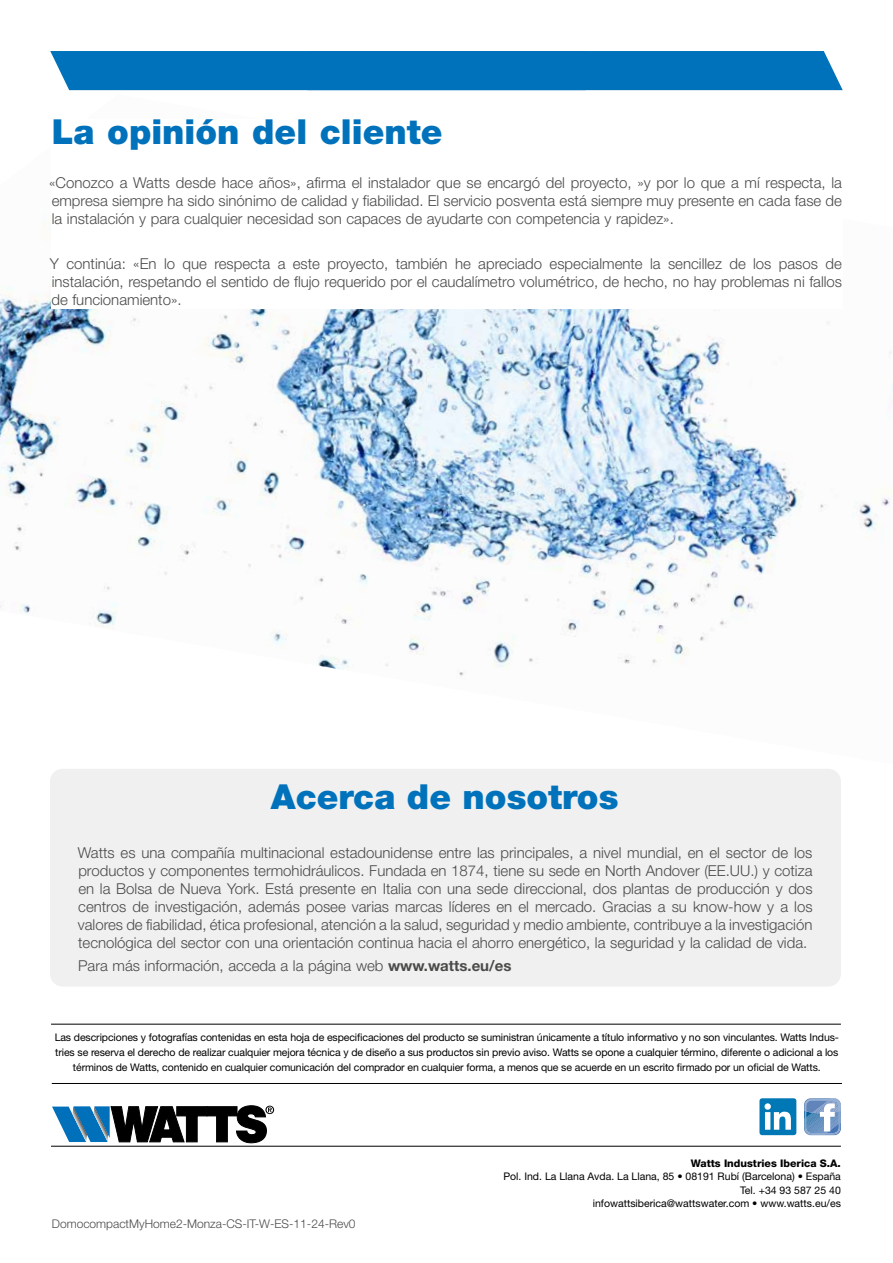
<style>
.page{position:relative;width:893px;height:1263px;background:#fff}
.page>*{position:absolute;margin:0;border:0;box-sizing:border-box;transform-origin:0 0}
.t1{font:900 34.5px "Helvetica Neue LT Std";color:#0072bb}
.t2{font:300 15px/18px "Helvetica Neue LT Std";color:#4a4a49;text-align:justify}
.t3{font:300 12px "Helvetica Neue LT Std";color:#4a4a49}
.t4{font:10.5px/13.5px "Helvetica Neue LT Std";letter-spacing:-.01em;color:#000;text-align:right}
.t5{font:800 10.5px "Helvetica Neue LT Std";color:#000}
.s1{font-weight:700}
</style>
<div class="page">
<svg style="left:52px;top:1105px;width:222px;height:38px"></svg>
<hr style="left:51px;top:1146px;width:790px;height:1px;background:#000">
<hr style="left:52px;top:1083px;width:790px;height:1px;background:#000">
<hr style="left:51px;top:1024px;width:790px;height:1px;background:#000">
<div style="left:50px;top:769px;width:791px;height:217px;background:#f0f0f0;border-radius:13px"></div>
<svg style="left:804px;top:1098px;width:37px;height:37px"></svg>
<div style="left:759px;top:1098px;width:37px;height:37px;background:#0078b6;border-radius:3px"></div>
<svg style="left:764px;top:1103px;width:27px;height:27px"></svg>
<div style="left:50px;top:51px;width:793px;height:39px;background:#0072bb"></div>
<img style="left:0;top:224px;width:893px;height:452px">
<div style="left:51px;top:119px;width:792px;height:190px;background:#fff"></div>
<h1 class="t1" style="left:52px;top:111px;width:392px">La opinión del cliente</h1>
<p class="t2" style="left:49px;top:174px;width:794px">«Conozco a Watts desde hace años», afirma el instalador que se encargó del proyecto, »y por lo que a mí respecta, la empresa siempre ha sido sinónimo de calidad y fiabilidad. El servicio posventa está siempre muy presente en cada fase de la instalación y para cualquier necesidad son capaces de ayudarte con competencia y rapidez».</p>
<p class="t2" style="left:50px;top:254px;width:794px">Y continúa: «En lo que respecta a este proyecto, también he apreciado especialmente la sencillez de los pasos de instalación, respetando el sentido de flujo requerido por el caudalímetro volumétrico, de hecho, no hay problemas ni fallos de funcionamiento».</p>
<h1 class="t1" style="left:271px;top:776px;width:349px">Acerca de nosotros</h1>
<p class="t2" style="left:78px;top:843px;width:736px">Watts es una compañía multinacional estadounidense entre las principales, a nivel mundial, en el sector de los productos y componentes termohidráulicos. Fundada en 1874, tiene su sede en North Andover (EE.UU.) y cotiza en la Bolsa de Nueva York. Está presente en Italia con una sede direccional, dos plantas de producción y dos centros de investigación, además posee varias marcas líderes en el mercado. Gracias a su know-how y a los valores de fiabilidad, ética profesional, atención a la salud, seguridad y medio ambiente, contribuye a la investigación tecnológica del sector con una orientación continua hacia el ahorro energético, la seguridad y la calidad de vida.</p>
<p class="t2" style="left:78px;top:956px;width:435px">Para más información, acceda a la página web <span class="s1">www.watts.eu/es</span></p>
<p class="t4" style="left:55px;top:1030px;width:786px;line-height:15px;text-align:center">Las descripciones y fotografías contenidas en esta hoja de especificaciones del producto se suministran únicamente a título informativo y no son vinculantes. Watts Indus&shy;tries se reserva el derecho de realizar cualquier mejora técnica y de diseño a sus productos sin previo aviso. Watts se opone a cualquier término, diferente o adicional a los términos de Watts, contenido en cualquier comunicación del comprador en cualquier forma, a menos que se acuerde en un escrito firmado por un oficial de Watts.</p>
<p class="t3" style="left:52px;top:1216px;width:305px">DomocompactMyHome2-Monza-CS-IT-W-ES-11-24-Rev0</p>
<p class="t5" style="left:691px;top:1156px;width:152px">Watts Industries Iberica S.A.</p>
<p class="t4" style="left:503px;top:1169px;width:339px">Pol. Ind. La Llana Avda. La Llana, 85 • 08191 Rubí (Barcelona) • España<br>Tel. +34 93 587 25 40<br>infowattsiberica@wattswater.com • www.watts.eu/es</p>
</div>
